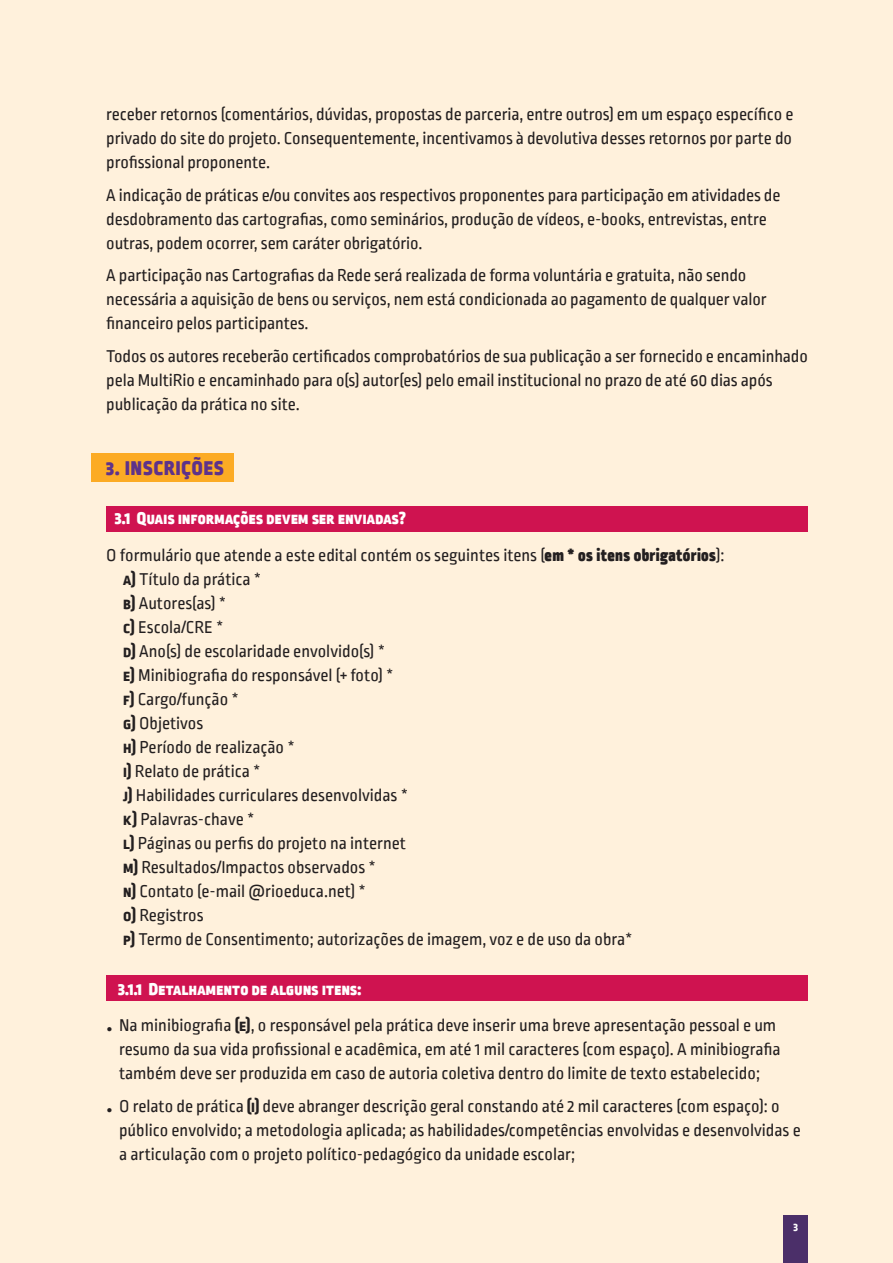
<style>
.page{position:relative;width:893px;height:1263px;background:#fff1dc}
.page>*{position:absolute;margin:0;border:0;box-sizing:border-box;transform-origin:0 0}
.titulo{font:900 21px "Ropa Mix SCPTT";letter-spacing:.05em;color:#5e328a}
.t1{font:18px/24px "Ropa Mix PTT";color:#231f20}
.subtitulo{font:900 18px "Ropa Mix SCPTT";letter-spacing:.02em;color:#fff}
.t2{font:800 12px "Ropa Mix PTT";color:#fff}
.s1{font-weight:900}
.s2{font-family:"Ropa Mix SCPTT";font-weight:800}
.s3{font-family:"Bauhaus 93"}
</style>
<div class="page">
<div style="left:91px;top:453px;width:143px;height:29px;background:#fcab24"></div>
<div style="left:106px;top:976px;width:702px;height:25px;background:#cf1350"></div>
<div style="left:106px;top:506px;width:702px;height:25px;background:#cf1350"></div>
<div style="left:784px;top:1215px;width:24px;height:48px;background:#4b2f69"></div>
<p class="t1" style="left:106px;top:104px;width:689px;text-align:justify">receber retornos (comentários, dúvidas, propostas de parceria, entre outros) em um espaço específico e privado do site do projeto. Consequentemente, incentivamos à devolutiva desses retornos por parte do profissional proponente.</p>
<p class="t1" style="left:106px;top:184px;width:676px">A indicação de práticas e/ou convites aos respectivos proponentes para participação em atividades de desdobramento das cartografias, como seminários, produção de vídeos, e-books, entrevistas, entre outras, podem ocorrer, sem caráter obrigatório.</p>
<p class="t1" style="left:106px;top:265px;width:662px">A participação nas Cartografias da Rede será realizada de forma voluntária e gratuita, não sendo necessária a aquisição de bens ou serviços, nem está condicionada ao pagamento de qualquer valor financeiro pelos participantes.</p>
<p class="t1" style="left:106px;top:345px;width:703px">Todos os autores receberão certificados comprobatórios de sua publicação a ser fornecido e encaminhado pela MultiRio e encaminhado para o(s) autor(es) pelo email institucional no prazo de até 60 dias após publicação da prática no site.</p>
<p class="titulo" style="left:106px;top:455px;width:119px">3. INSCRIÇÕES</p>
<p class="subtitulo" style="left:115px;top:507px;width:293px">3.1 Quais informações devem ser enviadas?</p>
<p class="t1" style="left:106px;top:544px;width:620px">O formulário que atende a este edital contém os seguintes itens (<span class="s1">em * os itens obrigatórios</span>):</p>
<p class="t1" style="left:123px;top:568px;width:139px"><span class="s2">a)</span> Título da prática *</p>
<p class="t1" style="left:123px;top:592px;width:104px"><span class="s2">b)</span> Autores(as) *</p>
<p class="t1" style="left:123px;top:616px;width:102px"><span class="s2">c)</span> Escola/CRE *</p>
<p class="t1" style="left:123px;top:640px;width:263px"><span class="s2">d)</span> Ano(s) de escolaridade envolvido(s) *</p>
<p class="t1" style="left:123px;top:664px;width:272px"><span class="s2">e)</span> Minibiografia do responsável (+ foto) *</p>
<p class="t1" style="left:123px;top:688px;width:117px"><span class="s2">f)</span> Cargo/função *</p>
<p class="t1" style="left:123px;top:712px;width:82px"><span class="s2">g)</span> Objetivos</p>
<p class="t1" style="left:123px;top:736px;width:173px"><span class="s2">h)</span> Período de realização *</p>
<p class="t1" style="left:123px;top:760px;width:139px"><span class="s2">i)</span> Relato de prática *</p>
<p class="t1" style="left:123px;top:784px;width:286px"><span class="s2">j)</span> Habilidades curriculares desenvolvidas *</p>
<p class="t1" style="left:123px;top:808px;width:133px"><span class="s2">k)</span> Palavras-chave *</p>
<p class="t1" style="left:123px;top:832px;width:284px"><span class="s2">l)</span> Páginas ou perfis do projeto na internet</p>
<p class="t1" style="left:123px;top:856px;width:254px"><span class="s2">m)</span> Resultados/Impactos observados *</p>
<p class="t1" style="left:123px;top:880px;width:244px"><span class="s2">n)</span> Contato (e-mail @rioeduca.net) *</p>
<p class="t1" style="left:123px;top:904px;width:82px"><span class="s2">o)</span> Registros</p>
<p class="t1" style="left:123px;top:928px;width:511px"><span class="s2">p)</span> Termo de Consentimento; autorizações de imagem, voz e de uso da obra*</p>
<p class="subtitulo" style="left:118px;top:977px;width:245px">3.1.1 Detalhamento de alguns itens:</p>
<p class="t1" style="left:119px;top:1015px;width:663px;text-indent:-13px"><span class="s3">.</span> Na minibiografia <span class="s2">(e)</span>, o responsável pela prática deve inserir uma breve apresentação pessoal e um resumo da sua vida profissional e acadêmica, em até 1 mil caracteres (com espaço). A minibiografia também deve ser produzida em caso de autoria coletiva dentro do limite de texto estabelecido;</p>
<p class="t1" style="left:119px;top:1095px;width:683px;text-indent:-13px"><span class="s3">.</span> O relato de prática <span class="s2">(i)</span> deve abranger descrição geral constando até 2 mil caracteres (com espaço): o público envolvido; a metodologia aplicada; as habilidades/competências envolvidas e desenvolvidas e a articulação com o projeto político-pedagógico da unidade escolar;</p>
<p class="t2" style="left:794px;top:1219px;width:6px">3</p>
</div>
